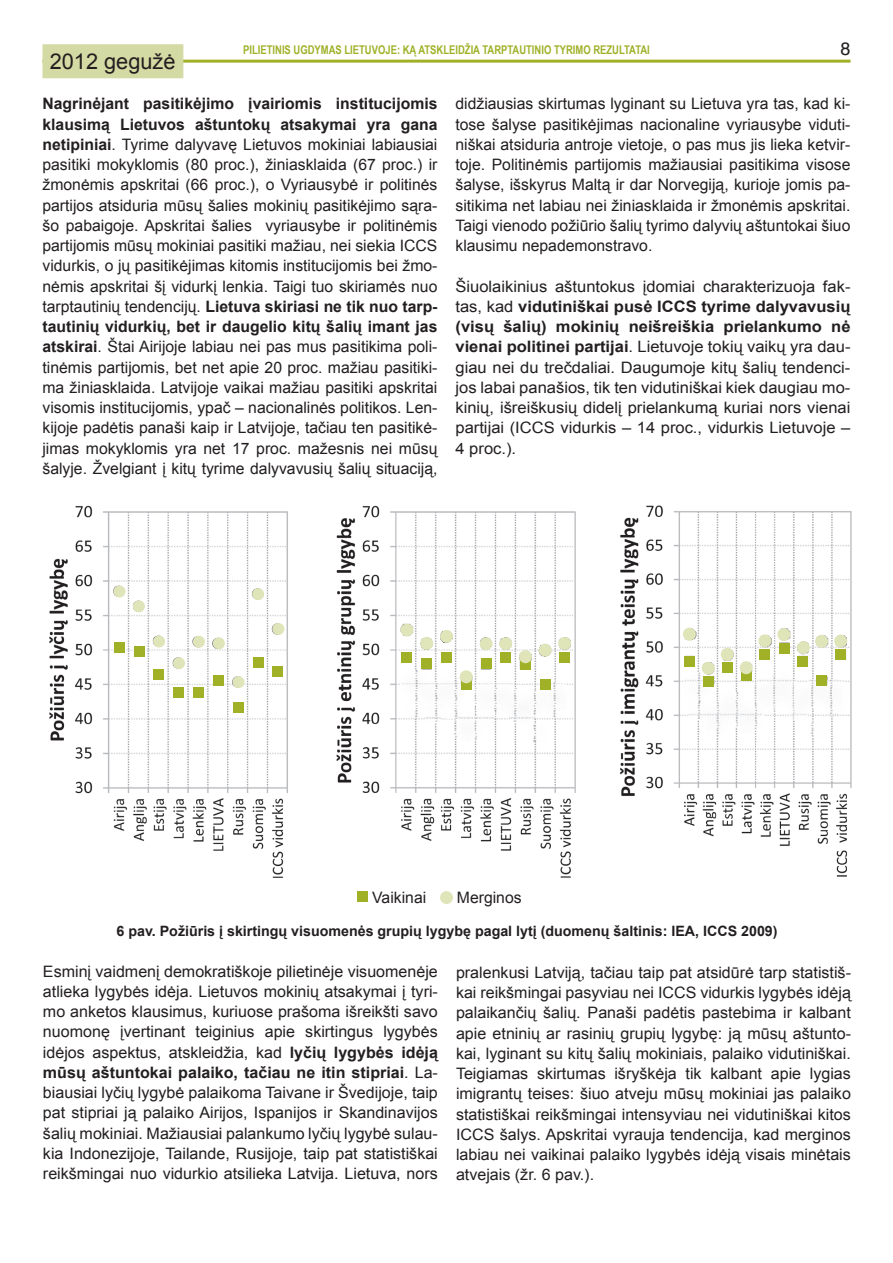
<style>
.page{position:relative;width:893px;height:1263px;background:#fff}
.page>*{position:absolute;margin:0;border:0;box-sizing:border-box;transform-origin:0 0}
.t1{font:21.75px "Arial";color:#231f20}
.t2{font:18px "Helvetica LT";color:#231f20}
.t3{font:15.75px/20.2px "Arial";color:#231f20;text-align:justify}
.t4{font:15.75px/20.2px "Arial";color:#231f20;text-align:justify;scale:1.05 1}
.t5{font:700 14.25px "Arial";color:#231f20}
.t6{font:700 12px "Arial Narrow";color:#a0b128;scale:.96 1}
.s1{font-weight:700}
</style>
<div class="page">
<hr style="left:42px;top:60px;width:808px;height:3px;background:#a0b128">
<div style="left:43px;top:45px;width:140px;height:33px;background:#d4daa3"></div>
<div style="left:42px;top:44px;width:141px;height:34px;border:2px solid #d4daa3"></div>
<img style="left:49px;top:505px;width:803px;height:373px">
<div style="left:115px;top:643px;width:10px;height:10px;background:#a0b128"></div>
<div style="left:113px;top:586px;width:12px;height:11px;background:#dfe4b9;border-radius:50%"></div>
<div style="left:133px;top:600px;width:12px;height:12px;background:#dfe4b9;border-radius:50%"></div>
<div style="left:153px;top:636px;width:12px;height:11px;background:#dfe4b9;border-radius:50%"></div>
<div style="left:173px;top:657px;width:12px;height:12px;background:#dfe4b9;border-radius:50%"></div>
<div style="left:134px;top:647px;width:10px;height:10px;background:#a0b128"></div>
<div style="left:154px;top:669px;width:10px;height:10px;background:#a0b128"></div>
<div style="left:174px;top:688px;width:10px;height:10px;background:#a0b128"></div>
<div style="left:193px;top:687px;width:10px;height:10px;background:#a0b128"></div>
<div style="left:213px;top:675px;width:11px;height:10px;background:#a0b128"></div>
<div style="left:233px;top:702px;width:10px;height:10px;background:#a0b128"></div>
<div style="left:253px;top:657px;width:10px;height:10px;background:#a0b128"></div>
<div style="left:273px;top:666px;width:10px;height:10px;background:#a0b128"></div>
<div style="left:193px;top:636px;width:12px;height:12px;background:#dfe4b9;border-radius:50%"></div>
<div style="left:213px;top:637px;width:12px;height:12px;background:#dfe4b9;border-radius:50%"></div>
<div style="left:233px;top:676px;width:12px;height:12px;background:#dfe4b9;border-radius:50%"></div>
<div style="left:252px;top:588px;width:12px;height:12px;background:#dfe4b9;border-radius:50%"></div>
<div style="left:272px;top:623px;width:12px;height:12px;background:#dfe4b9;border-radius:50%"></div>
<div style="left:400px;top:624px;width:13px;height:13px;background:#dfe4b9;border-radius:50%"></div>
<div style="left:401px;top:652px;width:11px;height:11px;background:#a0b128"></div>
<div style="left:421px;top:658px;width:11px;height:11px;background:#a0b128"></div>
<div style="left:441px;top:652px;width:11px;height:11px;background:#a0b128"></div>
<div style="left:461px;top:679px;width:10px;height:11px;background:#a0b128"></div>
<div style="left:481px;top:658px;width:10px;height:11px;background:#a0b128"></div>
<div style="left:500px;top:652px;width:11px;height:11px;background:#a0b128"></div>
<div style="left:520px;top:659px;width:11px;height:11px;background:#a0b128"></div>
<div style="left:540px;top:679px;width:10px;height:11px;background:#a0b128"></div>
<div style="left:559px;top:652px;width:11px;height:11px;background:#a0b128"></div>
<div style="left:460px;top:670px;width:13px;height:13px;background:#dfe4b9;border-radius:50%"></div>
<div style="left:420px;top:637px;width:13px;height:13px;background:#dfe4b9;border-radius:50%"></div>
<div style="left:440px;top:630px;width:13px;height:13px;background:#dfe4b9;border-radius:50%"></div>
<div style="left:480px;top:637px;width:13px;height:13px;background:#dfe4b9;border-radius:50%"></div>
<div style="left:499px;top:637px;width:13px;height:13px;background:#dfe4b9;border-radius:50%"></div>
<div style="left:519px;top:650px;width:13px;height:13px;background:#dfe4b9;border-radius:50%"></div>
<div style="left:539px;top:644px;width:13px;height:13px;background:#dfe4b9;border-radius:50%"></div>
<div style="left:558px;top:637px;width:13px;height:13px;background:#dfe4b9;border-radius:50%"></div>
<div style="left:683px;top:628px;width:13px;height:13px;background:#dfe4b9;border-radius:50%"></div>
<div style="left:684px;top:656px;width:11px;height:10px;background:#a0b128"></div>
<div style="left:703px;top:676px;width:11px;height:11px;background:#a0b128"></div>
<div style="left:722px;top:662px;width:11px;height:11px;background:#a0b128"></div>
<div style="left:741px;top:670px;width:11px;height:11px;background:#a0b128"></div>
<div style="left:759px;top:649px;width:11px;height:11px;background:#a0b128"></div>
<div style="left:778px;top:643px;width:11px;height:11px;background:#a0b128"></div>
<div style="left:797px;top:656px;width:11px;height:11px;background:#a0b128"></div>
<div style="left:816px;top:675px;width:11px;height:11px;background:#a0b128"></div>
<div style="left:835px;top:649px;width:11px;height:11px;background:#a0b128"></div>
<div style="left:702px;top:662px;width:13px;height:13px;background:#dfe4b9;border-radius:50%"></div>
<div style="left:721px;top:648px;width:13px;height:13px;background:#dfe4b9;border-radius:50%"></div>
<div style="left:740px;top:661px;width:13px;height:13px;background:#dfe4b9;border-radius:50%"></div>
<div style="left:758px;top:634px;width:13px;height:13px;background:#dfe4b9;border-radius:50%"></div>
<div style="left:777px;top:628px;width:13px;height:13px;background:#dfe4b9;border-radius:50%"></div>
<div style="left:797px;top:641px;width:13px;height:13px;background:#dfe4b9;border-radius:50%"></div>
<div style="left:815px;top:635px;width:13px;height:13px;background:#dfe4b9;border-radius:50%"></div>
<div style="left:834px;top:635px;width:13px;height:13px;background:#dfe4b9;border-radius:50%"></div>
<div style="left:440px;top:891px;width:13px;height:13px;background:#dfe4b9;border-radius:50%"></div>
<div style="left:357px;top:891px;width:11px;height:11px;background:#a0b128"></div>
<p class="t6" style="left:243px;top:43px;width:425px">PILIETINIS UGDYMAS LIETUVOJE: KĄ ATSKLEIDŽIA TARPTAUTINIO TYRIMO REZULTATAI</p>
<p class="t2" style="left:841px;top:37px;width:11px">8</p>
<h1 class="t1" style="left:50px;top:49px;width:127px">2012 gegužė</h1>
<p class="t3" style="left:42px;top:94px;width:396px"><span class="s1">Nagrinėjant pasitikėjimo įvairiomis institucijomis klausimą Lietuvos aštuntokų atsakymai yra gana netipiniai</span>. Tyrime dalyvavę Lietuvos mokiniai labiausiai pasitiki mokyklomis (80 proc.), žiniasklaida (67 proc.) ir žmonėmis apskritai (66 proc.), o Vyriausybė ir politinės partijos atsiduria mūsų šalies mokinių pasitikėjimo sąra&shy;šo pabaigoje. Apskritai šalies vyriausybe ir politinėmis partijomis mūsų mokiniai pasitiki mažiau, nei siekia ICCS vidurkis, o jų pasitikėjimas kitomis institucijomis bei žmo&shy;nėmis apskritai šį vidurkį lenkia. Taigi tuo skiriamės nuo tarptautinių tendencijų. <span class="s1">Lietuva skiriasi ne tik nuo tarp&shy;tautinių vidurkių, bet ir daugelio kitų šalių imant jas atskirai</span>. Štai Airijoje labiau nei pas mus pasitikima poli&shy;tinėmis partijomis, bet net apie 20 proc. mažiau pasitiki&shy;ma žiniasklaida. Latvijoje vaikai mažiau pasitiki apskritai visomis institucijomis, ypač – nacionalinės politikos. Len&shy;kijoje padėtis panaši kaip ir Latvijoje, tačiau ten pasitikė&shy;jimas mokyklomis yra net 17 proc. mažesnis nei mūsų šalyje. Žvelgiant į kitų tyrime dalyvavusių šalių situaciją,</p>
<p class="t3" style="left:455px;top:94px;width:396px">didžiausias skirtumas lyginant su Lietuva yra tas, kad ki&shy;tose šalyse pasitikėjimas nacionaline vyriausybe viduti&shy;niškai atsiduria antroje vietoje, o pas mus jis lieka ketvir&shy;toje. Politinėmis partijomis mažiausiai pasitikima visose šalyse, išskyrus Maltą ir dar Norvegiją, kurioje jomis pa&shy;sitikima net labiau nei žiniasklaida ir žmonėmis apskritai.<br>Taigi vienodo požiūrio šalių tyrimo dalyvių aštuntokai šiuo klausimu nepademonstravo.</p>
<p class="t4" style="left:455px;top:276px;width:378px">Šiuolaikinius aštuntokus įdomiai charakterizuoja fak&shy;tas, kad <span class="s1">vidutiniškai pusė ICCS tyrime dalyvavusių (visų šalių) mokinių neišreiškia prielankumo nė vienai politinei partijai</span>. Lietuvoje tokių vaikų yra dau&shy;giau nei du trečdaliai. Daugumoje kitų šalių tendenci&shy;jos labai panašios, tik ten vidutiniškai kiek daugiau mo&shy;kinių, išreiškusių didelį prielankumą kuriai nors vienai partijai (ICCS vidurkis – 14 proc., vidurkis Lietuvoje – 4 proc.).</p>
<p class="t3" style="left:372px;top:887px;width:55px">Vaikinai</p>
<p class="t3" style="left:457px;top:887px;width:66px">Merginos</p>
<p class="t5" style="left:116px;top:923px;width:662px">6 pav. Požiūris į skirtingų visuomenės grupių lygybę pagal lytį (duomenų šaltinis: IEA, ICCS 2009)</p>
<p class="t3" style="left:43px;top:961px;width:396px">Esminį vaidmenį demokratiškoje pilietinėje visuomenėje atlieka lygybės idėja. Lietuvos mokinių atsakymai į tyri&shy;mo anketos klausimus, kuriuose prašoma išreikšti savo nuomonę įvertinant teiginius apie skirtingus lygybės idėjos aspektus, atskleidžia, kad <span class="s1">lyčių lygybės idėją mūsų aštuntokai palaiko, tačiau ne itin stipriai</span>. La&shy;biausiai lyčių lygybė palaikoma Taivane ir Švedijoje, taip pat stipriai ją palaiko Airijos, Ispanijos ir Skandinavijos šalių mokiniai. Mažiausiai palankumo lyčių lygybė sulau&shy;kia Indonezijoje, Tailande, Rusijoje, taip pat statistiškai reikšmingai nuo vidurkio atsilieka Latvija. Lietuva, nors</p>
<p class="t3" style="left:456px;top:962px;width:396px">pralenkusi Latviją, tačiau taip pat atsidūrė tarp statistiš&shy;kai reikšmingai pasyviau nei ICCS vidurkis lygybės idėją palaikančių šalių. Panaši padėtis pastebima ir kalbant apie etninių ar rasinių grupių lygybę: ją mūsų aštunto&shy;kai, lyginant su kitų šalių mokiniais, palaiko vidutiniškai.<br>Teigiamas skirtumas išryškėja tik kalbant apie lygias imigrantų teises: šiuo atveju mūsų mokiniai jas palaiko statistiškai reikšmingai intensyviau nei vidutiniškai kitos ICCS šalys. Apskritai vyrauja tendencija, kad merginos labiau nei vaikinai palaiko lygybės idėją visais minėtais atvejais (žr. 6 pav.).</p>
</div>
